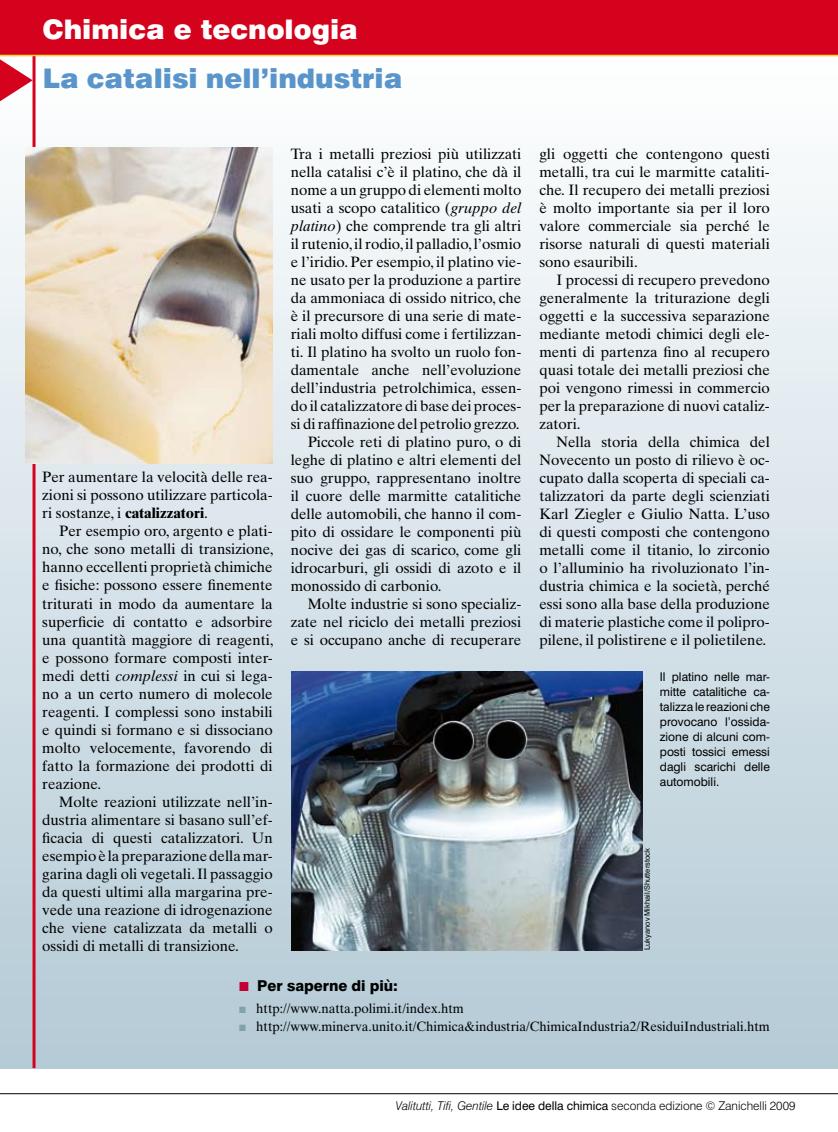
<style>
.page{position:relative;width:838px;height:1132px;background:#fff}
.page>*{position:absolute;margin:0;border:0;box-sizing:border-box;transform-origin:0 0}
.t1{font:900 27px "Swiss 721 BT";color:#5995cb}
.t2{font:900 27px "Swiss 721 BT";color:#fff}
.t3{font:15px/18px "Times Ten";color:#000;text-align:justify}
.t4{font:800 15px "Swiss 721 BT";color:#000}
.t5{font:13.5px/18px "Times Ten";color:#000}
.t6{font:12px/15px "Swiss 721 BT";color:#000;text-align:justify}
.t7{font:300 12px "Swiss 721 BT";color:#000}
.t8{font:7.5px "Swiss 721 BT";color:#000}
.s1{font-weight:700}
.s2{font-style:italic}
.s3{font-weight:400}
</style>
<div class="page">
<div style="left:0;top:55px;width:838px;height:1012px;background:linear-gradient(to bottom,#feffff,#b3c9d5)"></div>
<svg style="left:0;top:59px;width:33px;height:42px"></svg>
<hr style="left:0;top:1093px;width:838px;height:1px;background:#000">
<hr style="left:33px;top:55px;width:3px;height:1012px;background:#d4021d">
<img style="left:26px;top:147px;width:246px;height:316px">
<div style="left:0;top:0;width:838px;height:55px;background:#d4021d"></div>
<hr style="left:0;top:55px;width:838px;height:1px;background:#fecf44">
<img style="left:291px;top:671px;width:351px;height:278px">
<svg style="left:240px;top:981px;width:8px;height:9px"></svg>
<svg style="left:240px;top:1006px;width:6px;height:6px"></svg>
<svg style="left:240px;top:1024px;width:6px;height:6px"></svg>
<h1 class="t2" style="left:43px;top:13px;width:317px">Chimica e tecnologia</h1>
<h1 class="t1" style="left:43px;top:61px;width:361px">La catalisi nell’industria</h1>
<p class="t3" style="left:42px;top:468px;width:232px">Per aumentare la velocità delle rea&shy;zioni si possono utilizzare particola&shy;ri sostanze, i <span class="s1">catalizzatori</span>.</p>
<p class="t3" style="left:42px;top:522px;width:233px;text-indent:17px">Per esempio oro, argento e plati&shy;no, che sono metalli di transizione, hanno eccellenti proprietà chimiche e fisiche: possono essere finemente triturati in modo da aumentare la superficie di contatto e adsorbire una quantità maggiore di reagenti, e possono formare composti inter&shy;medi detti <span class="s2">complessi</span> in cui si lega&shy;no a un certo numero di molecole reagenti. I complessi sono instabili e quindi si formano e si dissociano molto velocemente, favorendo di fatto la formazione dei prodotti di reazione.</p>
<p class="t3" style="left:42px;top:792px;width:232px;text-indent:17px">Molte reazioni utilizzate nell’in&shy;dustria alimentare si basano sull’ef&shy;ficacia di questi catalizzatori. Un esempio è la preparazione della mar&shy;garina dagli oli vegetali. Il passaggio da questi ultimi alla margarina pre&shy;vede una reazione di idrogenazione che viene catalizzata da metalli o ossidi di metalli di transizione.</p>
<p class="t3" style="left:291px;top:145px;width:232px">Tra i metalli preziosi più utilizzati</p>
<p class="t3" style="left:291px;top:163px;width:232px">nella catalisi c’è il platino, che dà il</p>
<p class="t3" style="left:291px;top:181px;width:232px">nome a un gruppo di elementi molto</p>
<p class="t3" style="left:291px;top:199px;width:232px">usati a scopo catalitico (<span class="s2">gruppo del</span></p>
<p class="t3" style="left:291px;top:217px;width:232px"><span class="s2">platino</span>) che comprende tra gli altri</p>
<p class="t3" style="left:291px;top:235px;width:232px">il rutenio, il rodio, il palladio, l’osmio</p>
<p class="t3" style="left:291px;top:253px;width:232px">e l’iridio. Per esempio, il platino vie-</p>
<p class="t3" style="left:291px;top:271px;width:232px">ne usato per la produzione a partire</p>
<p class="t3" style="left:291px;top:289px;width:232px">da ammoniaca di ossido nitrico, che</p>
<p class="t3" style="left:291px;top:307px;width:232px">è il precursore di una serie di mate-</p>
<p class="t3" style="left:291px;top:325px;width:232px">riali molto diffusi come i fertilizzan-</p>
<p class="t3" style="left:291px;top:343px;width:232px">ti. Il platino ha svolto un ruolo fon-</p>
<p class="t3" style="left:291px;top:361px;width:232px">damentale anche nell’evoluzione</p>
<p class="t3" style="left:291px;top:379px;width:232px">dell’industria petrolchimica, essen-</p>
<p class="t3" style="left:291px;top:397px;width:232px">do il catalizzatore di base dei proces-</p>
<p class="t3" style="left:291px;top:415px;width:230px">si di raffinazione del petrolio grezzo.</p>
<p class="t3" style="left:308px;top:433px;width:215px">Piccole reti di platino puro, o di</p>
<p class="t3" style="left:291px;top:451px;width:232px">leghe di platino e altri elementi del</p>
<p class="t3" style="left:291px;top:469px;width:232px">suo gruppo, rappresentano inoltre</p>
<p class="t3" style="left:291px;top:487px;width:232px">il cuore delle marmitte catalitiche</p>
<p class="t3" style="left:291px;top:505px;width:232px">delle automobili, che hanno il com-</p>
<p class="t3" style="left:291px;top:523px;width:232px">pito di ossidare le componenti più</p>
<p class="t3" style="left:291px;top:541px;width:232px">nocive dei gas di scarico, come gli</p>
<p class="t3" style="left:291px;top:559px;width:232px">idrocarburi, gli ossidi di azoto e il</p>
<p class="t3" style="left:291px;top:577px;width:152px">monossido di carbonio.</p>
<p class="t3" style="left:308px;top:595px;width:215px">Molte industrie si sono specializ-</p>
<p class="t3" style="left:291px;top:613px;width:232px">zate nel riciclo dei metalli preziosi</p>
<p class="t3" style="left:291px;top:631px;width:232px">e si occupano anche di recuperare</p>
<p class="t3" style="left:539px;top:145px;width:232px">gli oggetti che contengono questi metalli, tra cui le marmitte cataliti&shy;che. Il recupero dei metalli preziosi è molto importante sia per il loro valore commerciale sia perché le risorse naturali di questi materiali sono esauribili.</p>
<p class="t3" style="left:539px;top:271px;width:232px;text-indent:17px">I processi di recupero prevedono generalmente la triturazione degli oggetti e la successiva separazione mediante metodi chimici degli ele&shy;menti di partenza fino al recupero quasi totale dei metalli preziosi che poi vengono rimessi in commercio per la preparazione di nuovi cataliz&shy;zatori.</p>
<p class="t3" style="left:539px;top:433px;width:232px;text-indent:17px">Nella storia della chimica del Novecento un posto di rilievo è oc&shy;cupato dalla scoperta di speciali ca&shy;talizzatori da parte degli scienziati Karl Ziegler e Giulio Natta. L’uso di questi composti che contengono metalli come il titanio, lo zirconio o l’alluminio ha rivoluzionato l’in&shy;dustria chimica e la società, perché essi sono alla base della produzione di materie plastiche come il polipro&shy;pilene, il polistirene e il polietilene.</p>
<p class="t6" style="left:660px;top:668px;width:112px">Il platino nelle mar&shy;mitte catalitiche ca&shy;talizza le reazioni che provocano l’ossida&shy;zione di alcuni com&shy;posti tossici emessi dagli scarichi delle automobili.</p>
<p class="t8" style="left:642px;top:949px;width:104px;rotate:-90deg">Lukyanov Mikhail/Shutterstock</p>
<p class="t4" style="left:257px;top:976px;width:142px">Per saperne di più:</p>
<p class="t5" style="left:256px;top:999px;width:515px">http://www.natta.polimi.it/index.htm http://www.minerva.unito.it/Chimica&amp;industria/ChimicaIndustria2/ResiduiIndustriali.htm</p>
<p class="t7" style="left:396px;top:1097px;width:401px"><span class="s2">Valitutti, Tifi, Gentile</span> <span class="s3">Le idee della chimica</span> seconda edizione © Zanichelli 2009</p>
</div>
